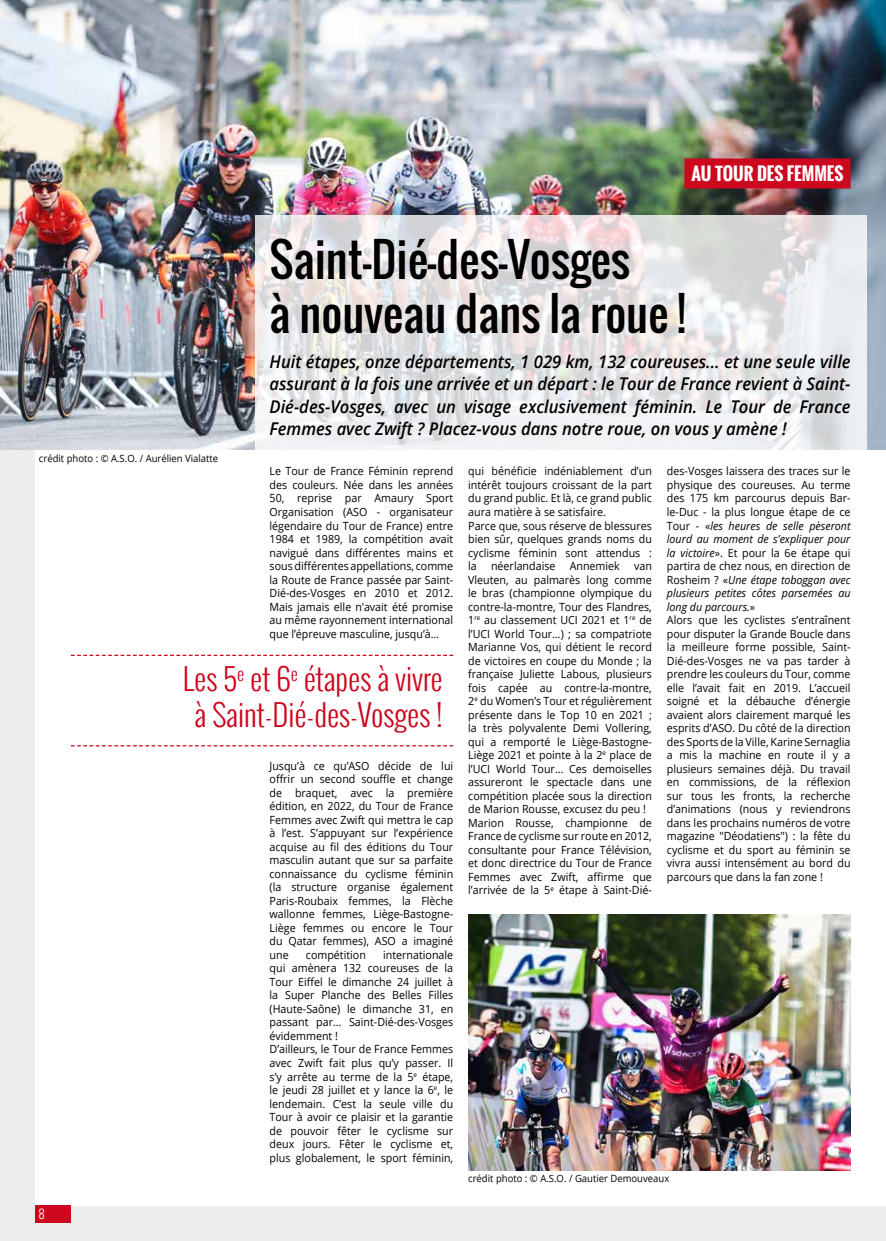
<style>
.page{position:relative;width:886px;height:1241px;background:#fff}
.page>*{position:absolute;margin:0;border:0;box-sizing:border-box;transform-origin:0 0}
.t1{font:45px/54px "Oswald";color:#000}
.t2{font:300 30px/36px "Oswald";color:#cd071e;text-align:center}
.t3{font:italic 600 17.5px/22.5px "Open Sans";color:#000;text-align:justify;scale:.95 1}
.t4{font:700 17.5px "Oswald";color:#fff}
.t5{font:300 12.5px "Oswald";color:#fff}
.t6{font:11.25px/13.5px "Open Sans";color:#000;scale:.95 1}
.t7{font:10px "Open Sans";color:#000;scale:.95 1}
.s1{font-style:italic}
</style>
<div class="page">
<div style="left:0;top:0;width:886px;height:1240px;background:#eceded"></div>
<div style="left:35px;top:35px;width:851px;height:1170px;background:#fff"></div>
<img style="left:0;top:0;width:886px;height:449px">
<svg style="left:254px;top:216px;width:612px;height:234px"></svg>
<div style="left:684px;top:158px;width:166px;height:30px;background:#cd071e"></div>
<img style="left:468px;top:914px;width:382px;height:255px">
<svg style="left:71px;top:654px;width:382px;height:2px"></svg>
<svg style="left:71px;top:745px;width:382px;height:1px"></svg>
<div style="left:35px;top:1205px;width:36px;height:17px;background:#cd071e"></div>
<h3 class="t4" style="left:691px;top:161px;width:153px">AU TOUR DES FEMMES</h3>
<h1 class="t1" style="left:269px;top:232px;width:418px">Saint-Dié-des-Vosges<br>à nouveau dans la roue !</h1>
<p class="t7" style="left:39px;top:451px;width:190px">crédit photo : © A.S.O. / Aurélien Vialatte</p>
<p class="t3" style="left:269px;top:350px;width:613px">Huit étapes, onze départements, 1 029 km, 132 coureuses... et une seule ville assurant à la fois une arrivée et un départ : le Tour de France revient à Saint-Dié-des-Vosges, avec un visage exclusivement féminin. Le Tour de France Femmes avec Zwift ? Placez-vous dans notre roue, on vous y amène !</p>
<p class="t5" style="left:39px;top:1204px;width:7px">8</p>
<p class="t6" style="left:270px;top:464px;width:195px;text-align:justify">Le Tour de France Féminin reprend des couleurs. Née dans les années 50, reprise par Amaury Sport Organisation (ASO - organisateur légendaire du Tour de France) entre 1984 et 1989, la compétition avait navigué dans différentes mains et sous différentes appellations, comme la Route de France passée par Saint-Dié-des-Vosges en 2010 et 2012.<br>Mais jamais elle n’avait été promise au même rayonnement international que l’épreuve masculine, jusqu’à…</p>
<h2 class="t2" style="left:183px;top:660px;width:261px">Les 5<sup>e</sup> et 6<sup>e</sup> étapes à vivre à Saint-Dié-des-Vosges !</h2>
<p class="t6" style="left:270px;top:758px;width:195px;text-align:justify">Jusqu’à ce qu’ASO décide de lui offrir un second souffle et change de braquet, avec la première édition, en 2022, du Tour de France Femmes avec Zwift qui mettra le cap à l’est. S’appuyant sur l’expérience acquise au fil des éditions du Tour masculin autant que sur sa parfaite connaissance du cyclisme féminin (la structure organise également Paris-Roubaix femmes, la Flèche wallonne femmes, Liège-Bastogne-Liège femmes ou encore le Tour du Qatar femmes), ASO a imaginé une</p>
<p class="t6" style="left:306px;top:947px;width:65px">compétition</p>
<p class="t6" style="left:270px;top:947px;width:195px;text-indent:114px">internationale qui amènera 132 coureuses de la<br>Tour Eiffel le dimanche 24 juillet à la Super Planche des Belles Filles (Haute-Saône) le dimanche 31, en passant par… Saint-Dié-des-Vosges évidemment !<br>D’ailleurs, le Tour de France Femmes avec Zwift fait plus qu’y passer. Il s’y arrête au terme de la 5<sup>e</sup> étape, le jeudi 28 juillet et y lance la 6<sup>e</sup>, le lendemain. C’est la seule ville du<br>Tour à avoir ce plaisir et la garantie de pouvoir fêter le cyclisme sur deux jours. Fêter le cyclisme et, plus globalement, le sport féminin,</p>
<p class="t6" style="left:468px;top:464px;width:195px">qui bénéficie indéniablement d’un intérêt toujours croissant de la part du grand public. Et là, ce grand public aura matière à se satisfaire.<br>Parce que, sous réserve de blessures bien sûr, quelques grands noms du cyclisme féminin sont attendus : la</p>
<p class="t6" style="left:491px;top:559px;width:69px">néerlandaise</p>
<p class="t6" style="left:570px;top:559px;width:54px">Annemiek</p>
<p class="t6" style="left:468px;top:559px;width:195px;text-indent:166px">van Vleuten, au palmarès long comme le bras (championne olympique du contre-la-montre, Tour des Flandres, 1<sup>re</sup> au classement UCI 2021 et 1<sup>re</sup> de l’UCI World Tour…) ; sa compatriote Marianne Vos, qui détient le record de victoires en coupe du Monde ; la française Juliette Labous, plusieurs fois capée au contre-la-montre, 2<sup>e</sup> du Women’s Tour et régulièrement présente dans le Top 10 en 2021 ; la très polyvalente Demi Vollering, qui a remporté le Liège-Bastogne-Liège 2021 et pointe à la 2<sup>e</sup> place de l’UCI World Tour… Ces demoiselles assureront le spectacle dans une compétition placée sous la direction de Marion Rousse, excusez du peu !<br>Marion Rousse, championne de France de cyclisme sur route en 2012, consultante pour France Télévision, et donc directrice du Tour de France Femmes avec Zwift, affirme que l’arrivée de la 5<sup>e</sup> étape à Saint-Dié-</p>
<p class="t6" style="left:667px;top:464px;width:195px">des-Vosges laissera des traces sur le physique des coureuses. Au terme des 175 km parcourus depuis Bar&shy;le-Duc - la plus longue étape de ce Tour - «<span class="s1">les heures de selle pèseront lourd au moment de s’expliquer pour la victoire</span>». Et pour la 6e étape qui partira de chez nous, en direction de Rosheim ? «<span class="s1">Une étape toboggan avec plusieurs petites côtes parsemées au long du parcours.</span>»<br>Alors que les cyclistes s’entraînent pour disputer la Grande Boucle dans la meilleure forme possible, Saint-Dié-des-Vosges ne va pas tarder à prendre les couleurs du Tour, comme elle l’avait fait en 2019. L’accueil soigné et la débauche d’énergie avaient alors clairement marqué les esprits d’ASO. Du côté de la direction des Sports de la Ville, Karine Sernaglia a mis la machine en route il y a plusieurs semaines déjà. Du travail en commissions, de la réflexion sur tous les fronts, la recherche d’animations (nous y reviendrons dans les prochains numéros de votre magazine "Déodatiens") : la fête du cyclisme et du sport au féminin se vivra aussi intensément au bord du parcours que dans la fan zone !</p>
<p class="t7" style="left:468px;top:1171px;width:213px">crédit photo : © A.S.O. / Gautier Demouveaux</p>
</div>
